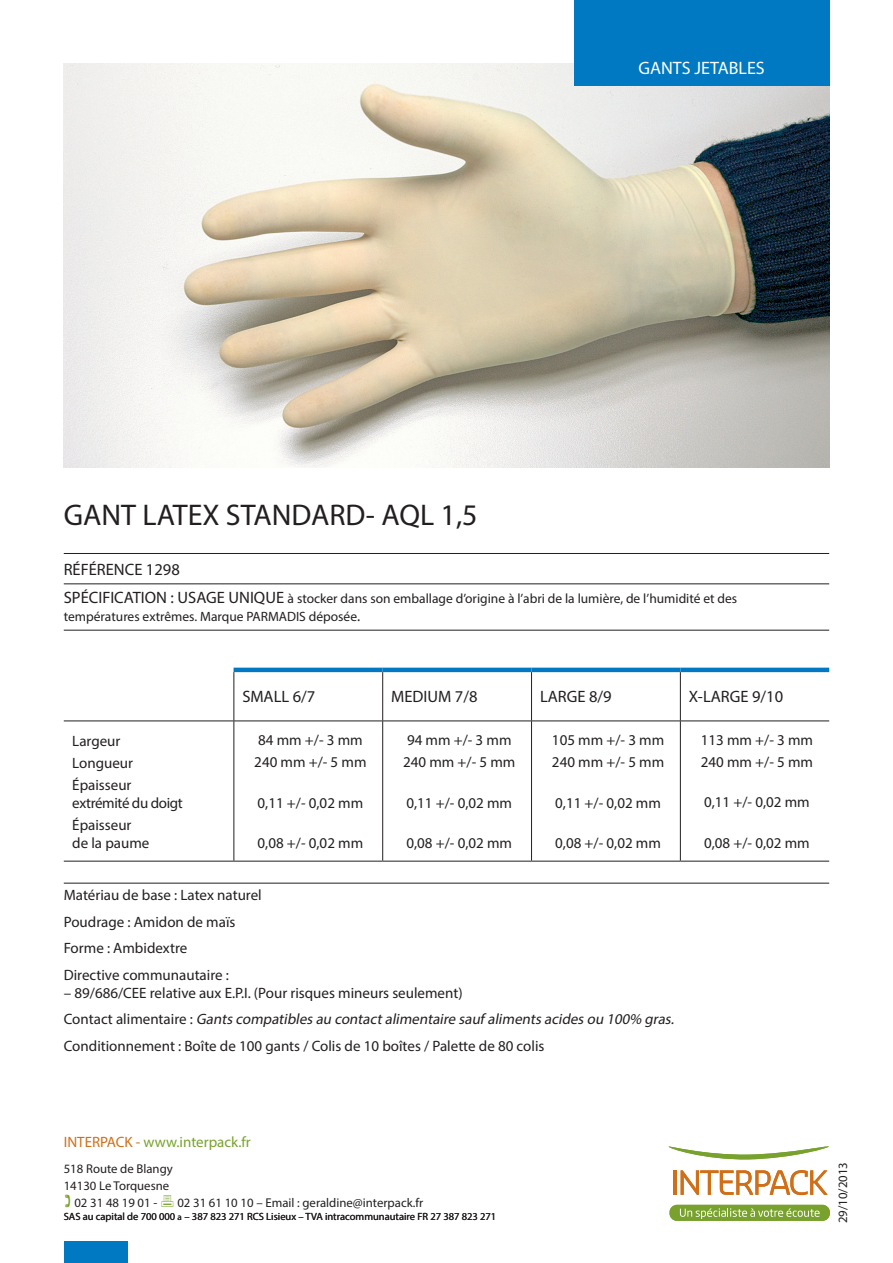
<style>
.page{position:relative;width:893px;height:1263px;background:#fff}
.page>*{position:absolute;margin:0;border:0;box-sizing:border-box;transform-origin:0 0}
.t1{font:30px "Myriad Pro";color:#231f20}
.t2{font:18px "Myriad Pro";color:#fff}
.t3{font:16.5px "Myriad Pro";color:#231f20}
.t4{font:15px/22.2px "Myriad Pro";color:#231f20}
.t5{font:15px "Myriad Pro";color:#78a22d}
.t6{font:15px/22.2px "Myriad Pro";letter-spacing:-.025em;color:#231f20}
.t7{font:13.5px/18px "Myriad Pro";color:#231f20}
.t8{font:12.75px/17.2px "Myriad Pro";color:#231f20;text-align:center}
.t9{font:10.5px "Myriad Pro";color:#231f20}
.s1{font-size:16.5px}
.s2{font-size:15px}
.s3{font-style:italic}
.s4{color:#d06f18}
.s5{font-size:13.5px}
.s6{font-size:9px}
</style>
<div class="page">
<img style="left:64px;top:64px;width:765px;height:404px">
<hr style="left:674px;top:1170px;width:3px;height:25px;background:#d06f18">
<svg style="left:681px;top:1170px;width:146px;height:25px"></svg>
<div style="left:669px;top:1205px;width:161px;height:16px;background:#78a22d;border-radius:7px"></div>
<svg style="left:680px;top:1208px;width:140px;height:11px"></svg>
<svg style="left:669px;top:1146px;width:160px;height:14px"></svg>
<div style="left:64px;top:1242px;width:64px;height:21px;background:#0079c2"></div>
<hr style="left:64px;top:553px;width:765px;height:1px;background:#231f20">
<hr style="left:64px;top:583px;width:765px;height:1px;background:#231f20">
<hr style="left:64px;top:630px;width:765px;height:1px;background:#231f20">
<hr style="left:64px;top:883px;width:765px;height:1px;background:#231f20">
<hr style="left:234px;top:668px;width:149px;height:4px;background:#0079c2">
<hr style="left:383px;top:668px;width:148px;height:4px;background:#0079c2">
<hr style="left:531px;top:668px;width:149px;height:4px;background:#0079c2">
<hr style="left:680px;top:668px;width:149px;height:4px;background:#0079c2">
<hr style="left:234px;top:721px;width:1px;height:140px;background:#231f20">
<hr style="left:382px;top:721px;width:1px;height:140px;background:#231f20">
<hr style="left:531px;top:721px;width:1px;height:140px;background:#231f20">
<hr style="left:680px;top:721px;width:1px;height:140px;background:#231f20">
<hr style="left:234px;top:721px;width:149px;height:1px;background:#231f20">
<hr style="left:383px;top:721px;width:148px;height:1px;background:#231f20">
<hr style="left:531px;top:721px;width:149px;height:1px;background:#231f20">
<hr style="left:680px;top:721px;width:149px;height:1px;background:#231f20">
<hr style="left:234px;top:672px;width:1px;height:49px;background:#231f20">
<hr style="left:382px;top:672px;width:1px;height:49px;background:#231f20">
<hr style="left:531px;top:672px;width:1px;height:49px;background:#231f20">
<hr style="left:680px;top:672px;width:1px;height:49px;background:#231f20">
<hr style="left:64px;top:721px;width:170px;height:1px;background:#231f20">
<hr style="left:64px;top:861px;width:170px;height:1px;background:#231f20">
<hr style="left:234px;top:861px;width:149px;height:1px;background:#231f20">
<hr style="left:383px;top:861px;width:148px;height:1px;background:#231f20">
<hr style="left:531px;top:861px;width:149px;height:1px;background:#231f20">
<hr style="left:680px;top:861px;width:149px;height:1px;background:#231f20">
<div style="left:574px;top:0;width:255px;height:85px;background:#0079c2"></div>
<p class="t2" style="left:638px;top:57px;width:128px">GANTS JETABLES</p>
<h1 class="t1" style="left:64px;top:497px;width:415px">GANT LATEX STANDARD- AQL 1,5</h1>
<p class="t3" style="left:64px;top:559px;width:118px">RÉFÉRENCE 1298</p>
<p class="t7" style="left:64px;top:590px;width:675px"><span class="s1">SPÉCIFICATION : USAGE UNIQUE</span> à stocker dans son emballage d’origine à l’abri de la lumière, de l’humidité et des températures extrêmes. Marque PARMADIS déposée<span class="s2">.</span></p>
<p class="t4" style="left:72px;top:729px;width:62px">Largeur<br>Longueur<br>Épaisseur</p>
<p class="t6" style="left:72px;top:792px;width:112px">extrémité du doigt<br>Épaisseur</p>
<p class="t4" style="left:72px;top:832px;width:79px">de la paume</p>
<p class="t3" style="left:242px;top:686px;width:74px">SMALL 6/7</p>
<p class="t3" style="left:391px;top:686px;width:88px">MEDIUM 7/8</p>
<p class="t3" style="left:540px;top:686px;width:73px">LARGE 8/9</p>
<p class="t3" style="left:689px;top:686px;width:96px">X-LARGE 9/10</p>
<p class="t4" style="left:254px;top:729px;width:114px">84 mm +/- 3 mm<br>240 mm +/- 5 mm</p>
<p class="t4" style="left:258px;top:791px;width:107px">0,11 +/- 0,02 mm</p>
<p class="t4" style="left:258px;top:831px;width:107px">0,08 +/- 0,02 mm</p>
<p class="t4" style="left:403px;top:729px;width:114px">94 mm +/- 3 mm<br>240 mm +/- 5 mm</p>
<p class="t4" style="left:406px;top:791px;width:107px">0,11 +/- 0,02 mm</p>
<p class="t4" style="left:406px;top:831px;width:107px">0,08 +/- 0,02 mm</p>
<p class="t4" style="left:552px;top:729px;width:114px">105 mm +/- 3 mm<br>240 mm +/- 5 mm</p>
<p class="t4" style="left:555px;top:791px;width:107px">0,11 +/- 0,02 mm</p>
<p class="t4" style="left:555px;top:831px;width:107px">0,08 +/- 0,02 mm</p>
<p class="t4" style="left:701px;top:729px;width:114px">113 mm +/- 3 mm<br>240 mm +/- 5 mm</p>
<p class="t4" style="left:704px;top:791px;width:107px">0,11 +/- 0,02 mm</p>
<p class="t4" style="left:704px;top:831px;width:107px">0,08 +/- 0,02 mm</p>
<p class="t4" style="left:64px;top:882px;width:199px;line-height:26.5px">Matériau de base : Latex naturel<br>Poudrage : Amidon de maïs<br>Forme : Ambidextre<br>Directive communautaire :</p>
<p class="t4" style="left:64px;top:979px;width:615px;line-height:26.5px">– 89/686/CEE relative aux E.P.I. (Pour risques mineurs seulement)<br>C o n t a c t a l i m e n t a i r e : <span class="s3">Gants compatibles au contactalimentaire sauf aliments acides ou 100% gras.<br></span>Conditionnement : Boîte de 100 gants / Colis de 10 boîtes / Palette de 80 colis</p>
<p class="t5" style="left:64px;top:1133px;width:189px"><span class="s4">INTERPACK -</span> www.interpack.fr</p>
<p class="t8" style="left:64px;top:1160px;width:111px">518 Route de Blangy<br>14130 Le Torquesne<br>02 31 48 19 01 -</p>
<p class="t8" style="left:177px;top:1194px;width:248px">02 31 61 10 10 – Email : geraldine<span class="s5">@</span>interpack.fr</p>
<p class="t9" style="left:64px;top:1210px;width:434px">SAS au capital de 700 000 <span class="s6">a</span> – 387 823 271 RCS Lisieux – TVA intracommunautaire FR 27 387 823 271</p>
<p class="t8" style="left:834px;top:1223px;width:63px;rotate:-90deg">29/10/2013</p>
</div>
